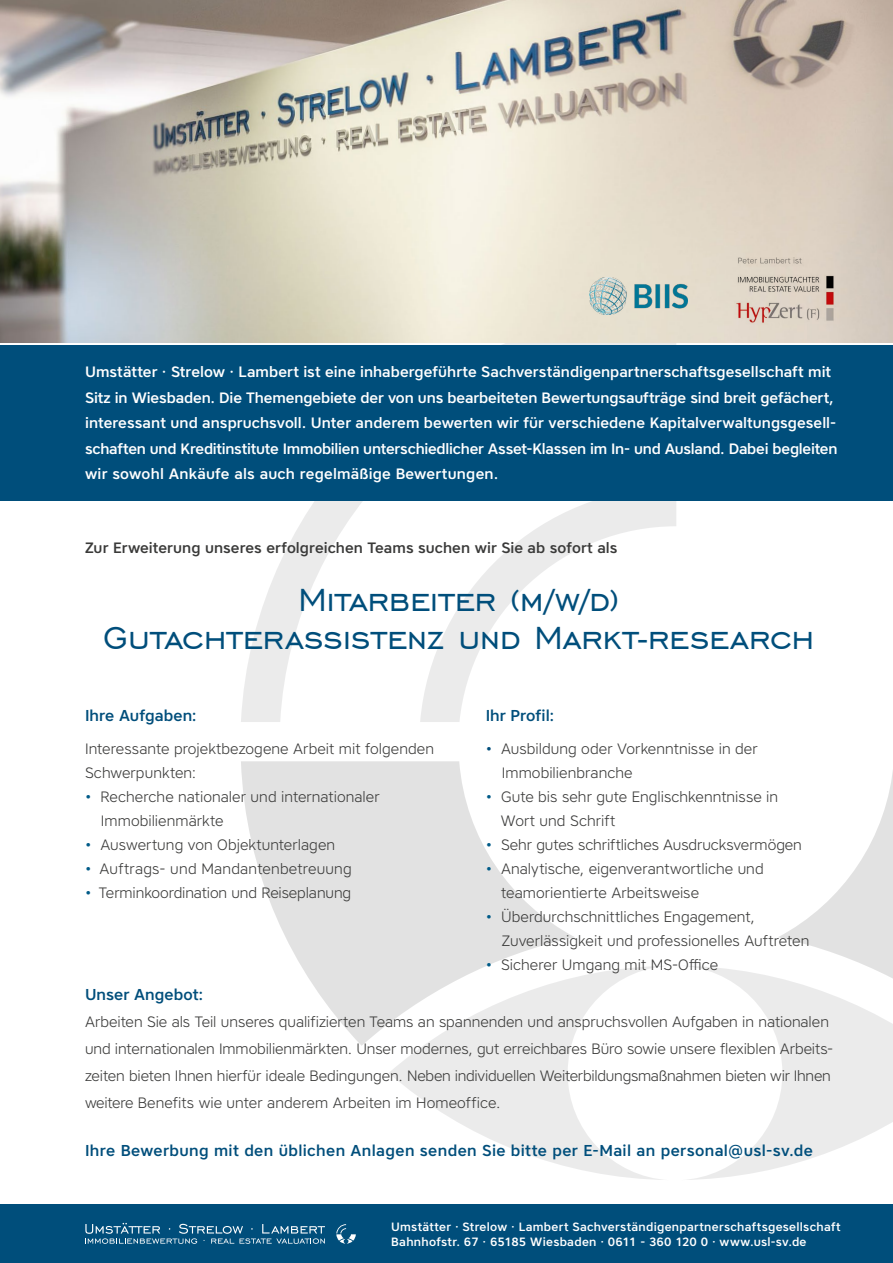
<style>
.page{position:relative;width:893px;height:1263px;background:#fff}
.page>*{position:absolute;margin:0;border:0;box-sizing:border-box;transform-origin:0 0}
.t1{font:40.5px/37.5px "Engravers Gothic BT";letter-spacing:-.015em;color:#004e7b;text-align:center}
.t2{font:500 15.75px "Core Sans A55";letter-spacing:.02em;color:#004e7b}
.t3{font:500 15.75px "Core Sans A55";color:#004e7b}
.t4{font:300 15px/24px "Core Sans A35";color:#3a3a39}
.t5{font:500 15px/25.5px "Core Sans A55";color:#fff}
.t6{font:500 15px "Core Sans A55";letter-spacing:.005em;color:#3a3a39}
.t7{font:500 12px/15px "Core Sans A55";letter-spacing:.025em;color:#fff}
.s1{color:#005b88}
.s2{color:#004e7b}
</style>
<div class="page">
<svg style="left:241px;top:342px;width:435px;height:380px"></svg>
<svg style="left:420px;top:501px;width:256px;height:221px"></svg>
<svg style="left:778px;top:771px;width:115px;height:195px"></svg>
<svg style="left:241px;top:761px;width:334px;height:285px;fill:#e2e2e2"></svg>
<svg style="left:389px;top:966px;width:273px;height:214px"></svg>
<svg style="left:688px;top:966px;width:205px;height:214px"></svg>
<div style="left:0;top:1204px;width:893px;height:59px;background:#004e7b"></div>
<div style="left:0;top:345px;width:893px;height:156px;background:#004e7b"></div>
<img style="left:0;top:0;width:893px;height:342px">
<svg style="left:85px;top:1223px;width:240px;height:21px"></svg>
<svg style="left:336px;top:1224px;width:20px;height:20px"></svg>
<img style="left:711px;top:232px;width:155px;height:109px">
<img style="left:589px;top:277px;width:99px;height:38px">
<p class="t5" style="left:85px;top:359px;width:754px">Umstätter · Strelow · Lambert ist eine inhabergeführte Sachverständigenpartnerschaftsgesellschaft mit Sitz in Wiesbaden. Die Themengebiete der von uns bearbeiteten Bewertungsaufträge sind breit gefächert, interessant und anspruchsvoll. Unter anderem bewerten wir für verschiedene Kapitalverwaltungsgesell&shy;schaften und Kreditinstitute Immobilien unterschiedlicher Asset-Klassen im In- und Ausland. Dabei begleiten wir sowohl Ankäufe als auch regelmäßige Bewertungen.</p>
<p class="t6" style="left:85px;top:538px;width:534px">Zur Erweiterung unseres erfolgreichen Teams suchen wir Sie ab sofort als</p>
<h1 class="t1" style="left:103px;top:580px;width:713px">Mitarbeiter (m/w/d)<br>Gutachterassistenz und Markt-research</h1>
<p class="t2" style="left:85px;top:705px;width:113px">Ihre Aufgaben:</p>
<p class="t4" style="left:85px;top:736px;width:350px">Interessante projektbezogene Arbeit mit folgenden<br>Schwerpunkten:</p>
<p class="t4" style="left:101px;top:784px;width:280px;text-indent:-16px"><span class="s1">•</span> Recherche nationaler und internationaler<br>Immobilienmärkte</p>
<p class="t4" style="left:85px;top:832px;width:252px"><span class="s1">•</span> Auswertung von Objektunterlagen</p>
<p class="t4" style="left:85px;top:856px;width:268px"><span class="s1">•</span> Auftrags- und Mandantenbetreuung</p>
<p class="t4" style="left:85px;top:880px;width:268px"><span class="s1">•</span> Terminkoordination und Reiseplanung</p>
<p class="t3" style="left:486px;top:705px;width:70px">Ihr Profil:</p>
<p class="t4" style="left:502px;top:736px;width:257px;text-indent:-16px"><span class="s2">•</span> Ausbildung oder Vorkenntnisse in der<br>Immobilienbranche</p>
<p class="t4" style="left:501px;top:784px;width:279px;text-indent:-15px"><span class="s1">•</span> Gute bis sehr gute Englischkenntnisse in<br>Wort und Schrift</p>
<p class="t4" style="left:486px;top:832px;width:318px"><span class="s1">•</span> Sehr gutes schriftliches Ausdrucksvermögen</p>
<p class="t4" style="left:501px;top:856px;width:264px;text-indent:-16px"><span class="s1">•</span> Analytische, eigenverantwortliche und teamorientierte Arbeitsweise</p>
<p class="t4" style="left:502px;top:904px;width:309px;text-indent:-16px"><span class="s1">•</span> Überdurchschnittliches Engagement,<br>Zuverlässigkeit und professionelles Auftreten</p>
<p class="t4" style="left:486px;top:952px;width:234px"><span class="s1">•</span> Sicherer Umgang mit MS-Office</p>
<p class="t2" style="left:85px;top:984px;width:120px">Unser Angebot:</p>
<p class="t4" style="left:85px;top:1008px;width:750px;line-height:27px">Arbeiten Sie als Teil unseres qualifizierten Teams an spannenden und anspruchsvollen Aufgaben in nationalen und internationalen Immobilienmärkten. Unser modernes, gut erreichbares Büro sowie unsere flexiblen Arbeits&shy;zeiten bieten Ihnen hierfür ideale Bedingungen. Neben individuellen Weiterbildungsmaßnahmen bieten wir Ihnen weitere Benefits wie unter anderem Arbeiten im Homeoffice.</p>
<p class="t2" style="left:85px;top:1140px;width:729px">Ihre Bewerbung mit den üblichen Anlagen senden Sie bitte per E-Mail an personal@usl-sv.de</p>
<p class="t7" style="left:391px;top:1219px;width:451px">Umstätter · Strelow · Lambert Sachverständigenpartnerschaftsgesellschaft<br>Bahnhofstr. 67 · 65185 Wiesbaden · 0611 - 360 120 0 · www.usl-sv.de</p>
</div>
